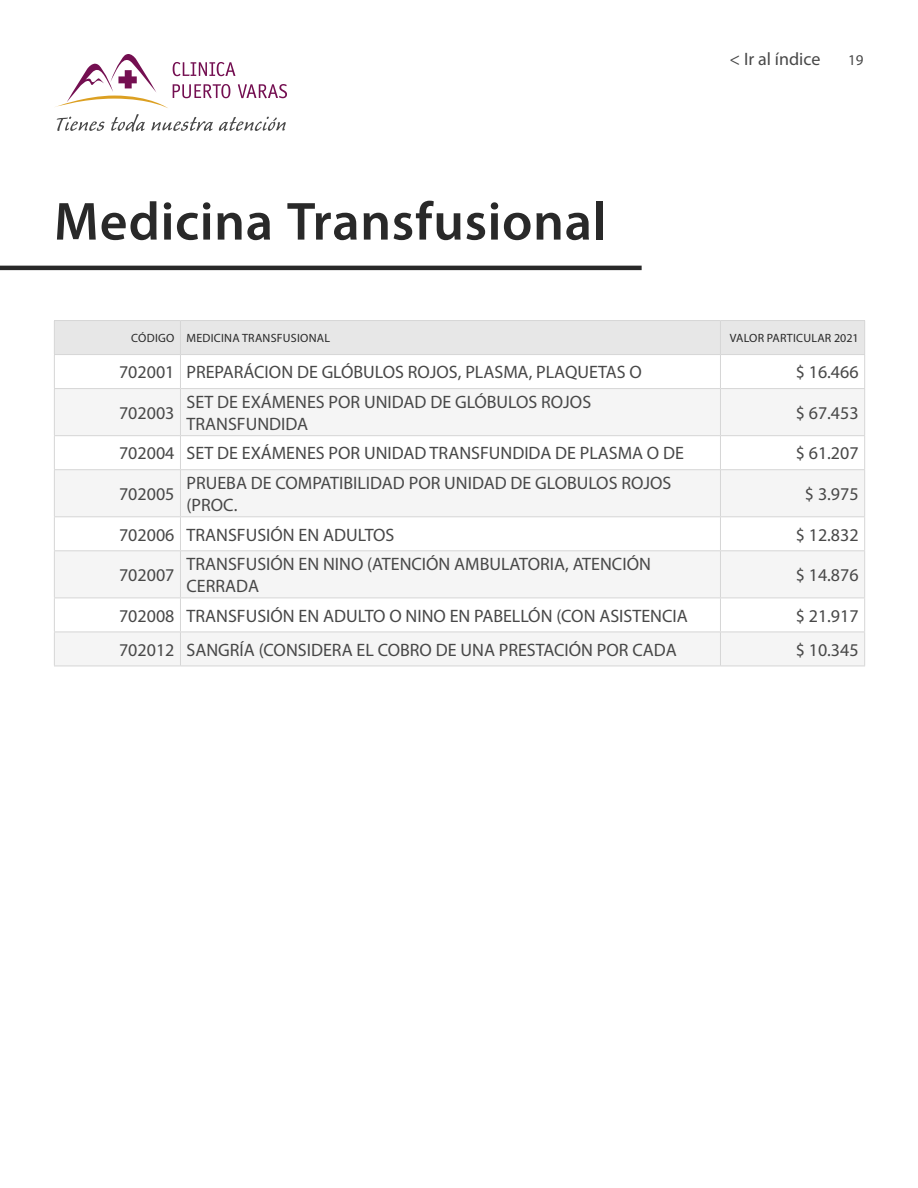
<style>
.page{position:relative;width:918px;height:1188px;background:#fff}
.page>*{position:absolute;margin:0;border:0;box-sizing:border-box;transform-origin:0 0}
.t1{font:600 54px "Myriad Pro";letter-spacing:.01em;color:#292929}
.t2{font:18px/21.6px "Myriad Pro";color:#484848}
.t3{font:15px "Myriad Pro";color:#484848}
.t4{font:12px "Myriad Pro";letter-spacing:.02em;color:#292929}
</style>
<div class="page">
<svg style="left:57px;top:117px;width:48px;height:14px"></svg>
<svg style="left:111px;top:114px;width:34px;height:18px"></svg>
<svg style="left:151px;top:117px;width:62px;height:14px"></svg>
<svg style="left:219px;top:117px;width:67px;height:14px"></svg>
<svg style="left:55px;top:54px;width:232px;height:54px"></svg>
<hr style="left:0;top:266px;width:642px;height:4px;background:#292929">
<div style="left:55px;top:321px;width:809px;height:33px;background:#e7e7e7"></div>
<svg style="left:55px;top:389px;width:809px;height:277px;fill:#f5f5f5"></svg>
<hr style="left:54px;top:320px;width:126px;height:1px;background:#d6d6d6">
<hr style="left:54px;top:321px;width:1px;height:33px;background:#d6d6d6">
<hr style="left:180px;top:320px;width:540px;height:1px;background:#d6d6d6">
<hr style="left:180px;top:321px;width:1px;height:33px;background:#d6d6d6">
<hr style="left:720px;top:320px;width:145px;height:1px;background:#d6d6d6">
<hr style="left:720px;top:321px;width:1px;height:33px;background:#d6d6d6">
<hr style="left:864px;top:321px;width:1px;height:33px;background:#d6d6d6">
<hr style="left:54px;top:354px;width:126px;height:1px;background:#d6d6d6">
<hr style="left:54px;top:355px;width:1px;height:33px;background:#d6d6d6">
<hr style="left:180px;top:354px;width:540px;height:1px;background:#d6d6d6">
<hr style="left:180px;top:355px;width:1px;height:33px;background:#d6d6d6">
<hr style="left:720px;top:354px;width:145px;height:1px;background:#d6d6d6">
<hr style="left:720px;top:355px;width:1px;height:33px;background:#d6d6d6">
<hr style="left:864px;top:355px;width:1px;height:33px;background:#d6d6d6">
<hr style="left:54px;top:388px;width:126px;height:1px;background:#d6d6d6">
<hr style="left:54px;top:389px;width:1px;height:46px;background:#d6d6d6">
<hr style="left:180px;top:388px;width:540px;height:1px;background:#d6d6d6">
<hr style="left:180px;top:389px;width:1px;height:46px;background:#d6d6d6">
<hr style="left:720px;top:388px;width:145px;height:1px;background:#d6d6d6">
<hr style="left:720px;top:389px;width:1px;height:46px;background:#d6d6d6">
<hr style="left:864px;top:389px;width:1px;height:46px;background:#d6d6d6">
<hr style="left:54px;top:435px;width:126px;height:1px;background:#d6d6d6">
<hr style="left:54px;top:436px;width:1px;height:33px;background:#d6d6d6">
<hr style="left:180px;top:435px;width:540px;height:1px;background:#d6d6d6">
<hr style="left:180px;top:436px;width:1px;height:33px;background:#d6d6d6">
<hr style="left:720px;top:435px;width:145px;height:1px;background:#d6d6d6">
<hr style="left:720px;top:436px;width:1px;height:33px;background:#d6d6d6">
<hr style="left:864px;top:436px;width:1px;height:33px;background:#d6d6d6">
<hr style="left:54px;top:469px;width:126px;height:1px;background:#d6d6d6">
<hr style="left:54px;top:470px;width:1px;height:46px;background:#d6d6d6">
<hr style="left:180px;top:469px;width:540px;height:1px;background:#d6d6d6">
<hr style="left:180px;top:470px;width:1px;height:46px;background:#d6d6d6">
<hr style="left:720px;top:469px;width:145px;height:1px;background:#d6d6d6">
<hr style="left:720px;top:470px;width:1px;height:46px;background:#d6d6d6">
<hr style="left:864px;top:470px;width:1px;height:46px;background:#d6d6d6">
<hr style="left:54px;top:516px;width:126px;height:1px;background:#d6d6d6">
<hr style="left:54px;top:517px;width:1px;height:33px;background:#d6d6d6">
<hr style="left:180px;top:516px;width:540px;height:1px;background:#d6d6d6">
<hr style="left:180px;top:517px;width:1px;height:33px;background:#d6d6d6">
<hr style="left:720px;top:516px;width:145px;height:1px;background:#d6d6d6">
<hr style="left:720px;top:517px;width:1px;height:33px;background:#d6d6d6">
<hr style="left:864px;top:517px;width:1px;height:33px;background:#d6d6d6">
<hr style="left:54px;top:550px;width:126px;height:1px;background:#d6d6d6">
<hr style="left:54px;top:551px;width:1px;height:47px;background:#d6d6d6">
<hr style="left:180px;top:550px;width:540px;height:1px;background:#d6d6d6">
<hr style="left:180px;top:551px;width:1px;height:47px;background:#d6d6d6">
<hr style="left:720px;top:550px;width:145px;height:1px;background:#d6d6d6">
<hr style="left:720px;top:551px;width:1px;height:47px;background:#d6d6d6">
<hr style="left:864px;top:551px;width:1px;height:47px;background:#d6d6d6">
<hr style="left:54px;top:598px;width:126px;height:1px;background:#d6d6d6">
<hr style="left:54px;top:598px;width:1px;height:34px;background:#d6d6d6">
<hr style="left:180px;top:598px;width:540px;height:1px;background:#d6d6d6">
<hr style="left:180px;top:598px;width:1px;height:34px;background:#d6d6d6">
<hr style="left:720px;top:598px;width:145px;height:1px;background:#d6d6d6">
<hr style="left:720px;top:598px;width:1px;height:34px;background:#d6d6d6">
<hr style="left:864px;top:598px;width:1px;height:34px;background:#d6d6d6">
<hr style="left:54px;top:632px;width:126px;height:1px;background:#d6d6d6">
<hr style="left:54px;top:632px;width:1px;height:34px;background:#d6d6d6">
<hr style="left:180px;top:632px;width:540px;height:1px;background:#d6d6d6">
<hr style="left:180px;top:632px;width:1px;height:34px;background:#d6d6d6">
<hr style="left:720px;top:632px;width:145px;height:1px;background:#d6d6d6">
<hr style="left:720px;top:632px;width:1px;height:34px;background:#d6d6d6">
<hr style="left:864px;top:632px;width:1px;height:34px;background:#d6d6d6">
<hr style="left:54px;top:666px;width:126px;height:1px;background:#d6d6d6">
<hr style="left:180px;top:666px;width:540px;height:1px;background:#d6d6d6">
<hr style="left:720px;top:666px;width:145px;height:1px;background:#d6d6d6">
<h1 class="t1" style="left:54px;top:187px;width:554px">Medicina Transfusional</h1>
<p class="t2" style="left:729px;top:48px;width:93px">&lt; Ir al índice</p>
<p class="t3" style="left:848px;top:51px;width:17px">19</p>
<p class="t4" style="left:131px;top:331px;width:200px">CÓDIGO MEDICINA TRANSFUSIONAL</p>
<p class="t4" style="left:730px;top:331px;width:130px">VALOR PARTICULAR 2021</p>
<p class="t2" style="left:119px;top:361px;width:524px">702001 PREPARÁCION DE GLÓBULOS ROJOS, PLASMA, PLAQUETAS O</p>
<p class="t2" style="left:796px;top:361px;width:64px">$ 16.466</p>
<p class="t2" style="left:119px;top:402px;width:57px">702003</p>
<p class="t2" style="left:187px;top:391px;width:406px">SET DE EXÁMENES POR UNIDAD DE GLÓBULOS ROJOS<br>TRANSFUNDIDA</p>
<p class="t2" style="left:796px;top:402px;width:64px">$ 67.453</p>
<p class="t2" style="left:119px;top:442px;width:566px">702004 SET DE EXÁMENES POR UNIDAD TRANSFUNDIDA DE PLASMA O DE</p>
<p class="t2" style="left:796px;top:442px;width:64px">$ 61.207</p>
<p class="t2" style="left:119px;top:483px;width:57px">702005</p>
<p class="t2" style="left:187px;top:472px;width:486px">PRUEBA DE COMPATIBILIDAD POR UNIDAD DE GLOBULOS ROJOS (PROC.</p>
<p class="t2" style="left:805px;top:483px;width:55px">$ 3.975</p>
<p class="t2" style="left:119px;top:523px;width:277px">702006 TRANSFUSIÓN EN ADULTOS</p>
<p class="t2" style="left:796px;top:523px;width:64px">$ 12.832</p>
<p class="t2" style="left:119px;top:564px;width:57px">702007</p>
<p class="t2" style="left:187px;top:553px;width:466px">TRANSFUSIÓN EN NINO (ATENCIÓN AMBULATORIA, ATENCIÓN<br>CERRADA</p>
<p class="t2" style="left:796px;top:564px;width:64px">$ 14.876</p>
<p class="t2" style="left:119px;top:605px;width:570px">702008 TRANSFUSIÓN EN ADULTO O NINO EN PABELLÓN (CON ASISTENCIA</p>
<p class="t2" style="left:796px;top:605px;width:64px">$ 21.917</p>
<p class="t2" style="left:119px;top:639px;width:559px">702012 SANGRÍA (CONSIDERA EL COBRO DE UNA PRESTACIÓN POR CADA</p>
<p class="t2" style="left:796px;top:639px;width:64px">$ 10.345</p>
</div>
